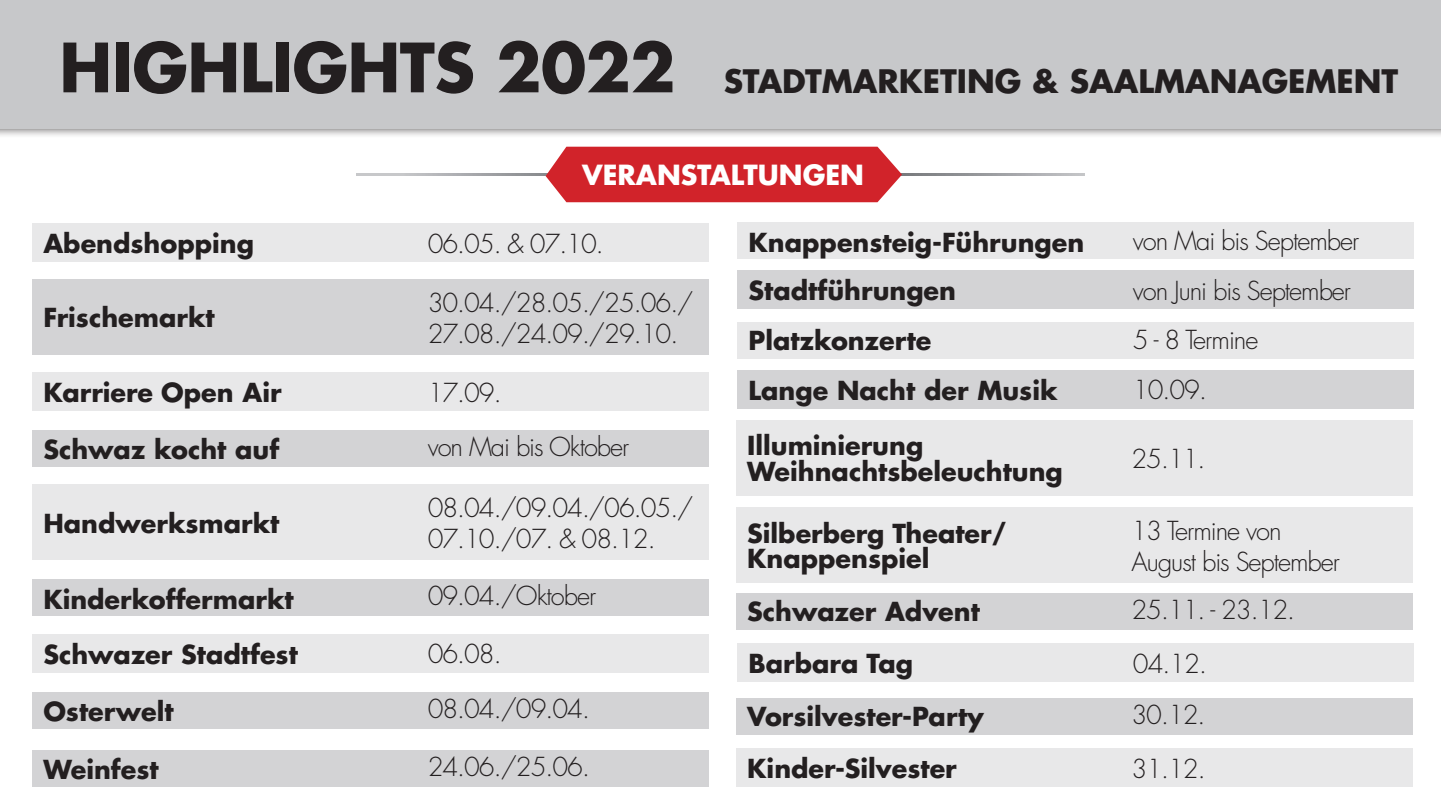
<style>
.page{position:relative;width:1441px;height:810px;background:#fff}
.page>*{position:absolute;margin:0;border:0;box-sizing:border-box;transform-origin:0 0}
.t1{font:700 66px "Futura LT Pro";letter-spacing:-.01em;color:#231f20}
.t2{font:700 31.5px "Futura LT Pro";color:#231f20}
.Text_im_Feld__2{font:700 27px "Futura LT Pro";color:#fff}
.t3{font:700 25.5px "Futura LT Pro";color:#231f20}
.t4{font:300 25.5px "Futura LT Pro";letter-spacing:-.04em;color:#231f20}
</style>
<div class="page">
<div style="left:0;top:0;width:1440px;height:138px;background:#231f20;opacity:.75"></div>
<div style="left:0;top:0;width:1440px;height:129px;background:#c7c8ca"></div>
<svg style="left:356px;top:173px;width:728px;height:3px"></svg>
<div style="left:545px;top:147px;width:356px;height:55px;background:#d1232a"></div>
<div style="left:32px;top:223px;width:676px;height:39px;background:#e8e8e9"></div>
<div style="left:32px;top:372px;width:676px;height:39px;background:#e8e8e9"></div>
<div style="left:737px;top:643px;width:676px;height:39px;background:#e8e8e9"></div>
<div style="left:736px;top:748px;width:676px;height:39px;background:#e8e8e9"></div>
<div style="left:737px;top:370px;width:676px;height:39px;background:#d3d3d5"></div>
<div style="left:737px;top:270px;width:676px;height:39px;background:#d3d3d5"></div>
<div style="left:32px;top:634px;width:676px;height:38px;background:#e8e8e9"></div>
<div style="left:32px;top:431px;width:676px;height:36px;background:#d3d3d5"></div>
<div style="left:736px;top:593px;width:676px;height:37px;background:#d3d3d5"></div>
<div style="left:736px;top:698px;width:676px;height:37px;background:#d3d3d5"></div>
<div style="left:32px;top:580px;width:676px;height:36px;background:#d3d3d5"></div>
<div style="left:32px;top:692px;width:676px;height:37px;background:#d3d3d5"></div>
<div style="left:32px;top:750px;width:676px;height:37px;background:#d3d3d5"></div>
<div style="left:737px;top:322px;width:676px;height:37px;background:#e8e8e9"></div>
<div style="left:737px;top:222px;width:676px;height:37px;background:#e8e8e9"></div>
<div style="left:32px;top:279px;width:676px;height:75px;background:#d3d3d5"></div>
<div style="left:32px;top:485px;width:676px;height:75px;background:#e8e8e9"></div>
<div style="left:736px;top:507px;width:676px;height:75px;background:#e8e8e9"></div>
<div style="left:736px;top:420px;width:676px;height:75px;background:#e8e8e9"></div>
<p class="t1" style="left:59px;top:17px;width:617px">HIGHLIGHTS 2022</p>
<p class="t2" style="left:723px;top:57px;width:676px">STADTMARKETING &amp; SAALMANAGEMENT</p>
<p class="Text_im_Feld__2" style="left:582px;top:155px;width:283px">VERANSTALTUNGEN</p>
<p class="t3" style="left:43px;top:224px;width:212px">Abendshopping</p>
<p class="t4" style="left:427px;top:227px;width:178px">06.05. &amp; 07.10.</p>
<p class="t3" style="left:43px;top:298px;width:173px">Frischemarkt</p>
<p class="t4" style="left:427px;top:286px;width:267px">30.04./28.05./25.06./</p>
<p class="t4" style="left:427px;top:317px;width:252px">27.08./24.09./29.10.</p>
<p class="t3" style="left:43px;top:373px;width:240px">Karriere Open Air</p>
<p class="t4" style="left:427px;top:376px;width:75px">17.09.</p>
<p class="t3" style="left:43px;top:430px;width:237px">Schwaz kocht auf</p>
<p class="t4" style="left:427px;top:430px;width:203px">von Mai bis Oktober</p>
<p class="t3" style="left:748px;top:222px;width:337px">Knappensteig-Führungen</p>
<p class="t4" style="left:1132px;top:224px;width:228px">von Mai bis September</p>
<p class="t3" style="left:748px;top:271px;width:209px">Stadtführungen</p>
<p class="t4" style="left:1132px;top:274px;width:219px">von Juni bis September</p>
<p class="t3" style="left:748px;top:321px;width:184px">Platzkonzerte</p>
<p class="t4" style="left:1132px;top:323px;width:127px">5 - 8 Termine</p>
<p class="t3" style="left:748px;top:370px;width:310px">Lange Nacht der Musik</p>
<p class="t4" style="left:1132px;top:373px;width:75px">10.09.</p>
<p class="t3" style="left:747px;top:426px;width:178px">Illuminierung</p>
<p class="t3" style="left:747px;top:452px;width:317px">Weihnachtsbeleuchtung</p>
<p class="t4" style="left:1131px;top:442px;width:75px">25.11.</p>
<p class="t3" style="left:43px;top:503px;width:237px">Handwerksmarkt</p>
<p class="t4" style="left:427px;top:491px;width:267px">08.04./09.04./06.05./</p>
<p class="t4" style="left:427px;top:522px;width:229px">07.10./07. &amp; 08.12.</p>
<p class="t3" style="left:747px;top:513px;width:261px">Silberberg Theater/</p>
<p class="t3" style="left:747px;top:539px;width:184px">Knappenspiel</p>
<p class="t4" style="left:1131px;top:514px;width:152px">13 Termine von</p>
<p class="t4" style="left:1131px;top:545px;width:210px">August bis September</p>
<p class="t3" style="left:43px;top:579px;width:252px">Kinderkoffermarkt</p>
<p class="t4" style="left:427px;top:579px;width:170px">09.04./Oktober</p>
<p class="t3" style="left:43px;top:634px;width:256px">Schwazer Stadtfest</p>
<p class="t4" style="left:427px;top:637px;width:75px">06.08.</p>
<p class="t3" style="left:43px;top:692px;width:132px">Osterwelt</p>
<p class="t4" style="left:427px;top:692px;width:164px">08.04./09.04.</p>
<p class="t3" style="left:43px;top:750px;width:117px">Weinfest</p>
<p class="t4" style="left:427px;top:750px;width:164px">24.06./25.06.</p>
<p class="t3" style="left:747px;top:592px;width:234px">Schwazer Advent</p>
<p class="t4" style="left:1131px;top:593px;width:165px">25.11. - 23.12.</p>
<p class="t3" style="left:748px;top:644px;width:166px">Barbara Tag</p>
<p class="t4" style="left:1132px;top:647px;width:75px">04.12.</p>
<p class="t3" style="left:747px;top:697px;width:238px">Vorsilvester-Party</p>
<p class="t4" style="left:1131px;top:698px;width:75px">30.12.</p>
<p class="t3" style="left:747px;top:749px;width:211px">Kinder-Silvester</p>
<p class="t4" style="left:1131px;top:752px;width:75px">31.12.</p>
</div>
